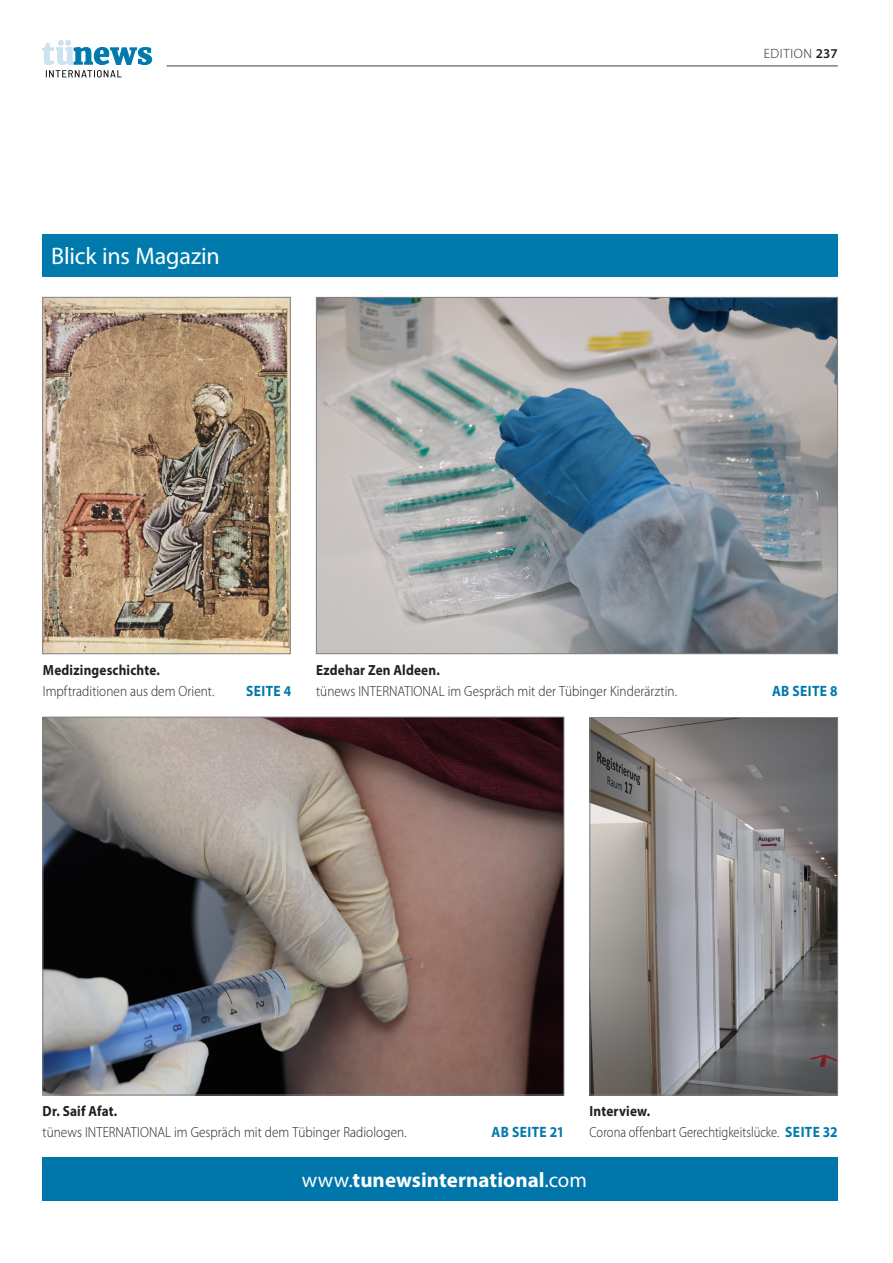
<style>
.page{position:relative;width:893px;height:1263px;background:#fff}
.page>*{position:absolute;margin:0;border:0;box-sizing:border-box;transform-origin:0 0}
.t1{font:24px "Myriad Pro";letter-spacing:-.005em;color:#fff}
.t2{font:700 21px "Myriad Pro";color:#fff}
.BU_Bildunterschrift{font:700 15px "Myriad Pro";letter-spacing:.025em;color:#0079ad;scale:.9 1}
.BU_Bildunterschrift-2{font:300 14.7px/21px "Myriad Pro";letter-spacing:.005em;color:#231f20;scale:.9 1}
.BU_Bildunterschrift-3{font:300 14.7px/21px "Myriad Pro";letter-spacing:.005em;color:#231f20;scale:.85 1}
.t3{font:300 13.5px "Myriad Pro";letter-spacing:.045em;color:#231f20}
.s1{font-weight:600}
.s2{font-weight:700}
.s3{font-weight:700;font-size:15px;color:#0079ad}
.s4{font-weight:400}
</style>
<div class="page">
<svg style="left:42px;top:40px;width:110px;height:38px"></svg>
<hr style="left:167px;top:66px;width:671px;height:1px;background:#3e3e3f">
<div style="left:43px;top:234px;width:795px;height:42px;background:#0079ad"></div>
<div style="left:42px;top:1158px;width:796px;height:43px;background:#0075aa"></div>
<img style="left:44px;top:299px;width:245px;height:353px">
<div style="left:42px;top:297px;width:249px;height:357px;border:1px solid #808080"></div>
<img style="left:318px;top:299px;width:518px;height:353px">
<img style="left:45px;top:719px;width:517px;height:374px">
<img style="left:592px;top:719px;width:244px;height:374px">
<div style="left:590px;top:717px;width:248px;height:378px;border:1px solid #808080"></div>
<p class="t1" style="left:51px;top:241px;width:170px">Blick ins Magazin</p>
<p class="t3" style="left:764px;top:45px;width:75px">EDITION <span class="s1">237</span></p>
<p class="BU_Bildunterschrift-2" style="left:43px;top:660px;width:192px"><span class="s2">Medizingeschichte.<br></span>Impftraditionen aus dem Orient.</p>
<p class="BU_Bildunterschrift" style="left:246px;top:681px;width:52px">SEITE 4</p>
<p class="BU_Bildunterschrift-2" style="left:316px;top:659px;width:402px"><span class="s2">Ezdehar Zen Aldeen.<br></span>tünews INTERNATIONAL im Gespräch mit der Tübinger Kinderärztin.</p>
<p class="BU_Bildunterschrift" style="left:772px;top:681px;width:74px">AB SEITE 8</p>
<p class="BU_Bildunterschrift-2" style="left:43px;top:1101px;width:406px"><span class="s2">Dr. Saif Afat.<br></span>tünews INTERNATIONAL im Gespräch mit dem Tübinger Radiologen.</p>
<p class="BU_Bildunterschrift" style="left:492px;top:1122px;width:82px">AB SEITE 21</p>
<p class="BU_Bildunterschrift-3" style="left:590px;top:1101px;width:293px"><span class="s2">Interview.<br></span>Corona offenbart Gerechtigkeitslücke. <span class="s3">SEITE 32</span></p>
<p class="t2" style="left:302px;top:1166px;width:287px"><span class="s4">www.</span>tunewsinternational<span class="s4">.com</span></p>
</div>
